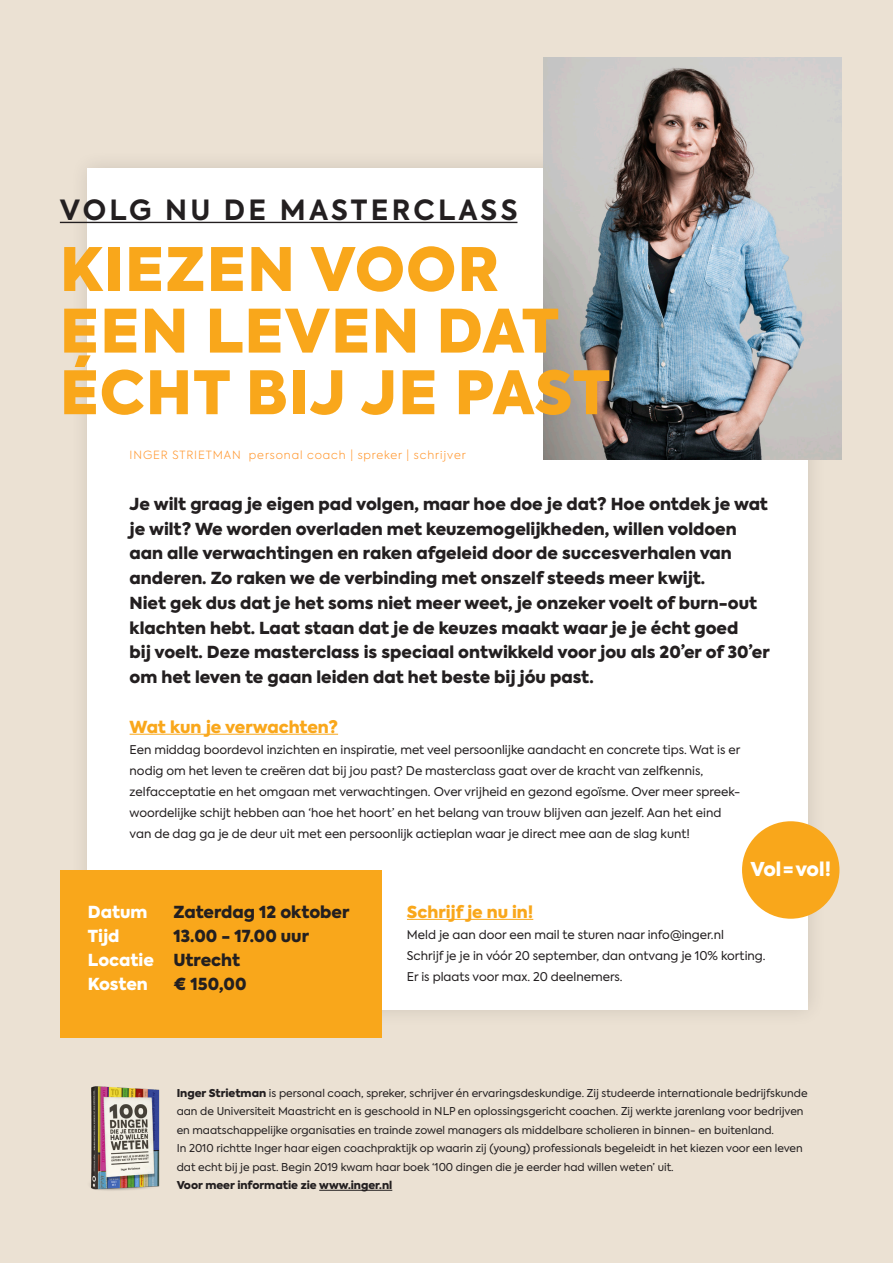
<style>
.page{position:relative;width:893px;height:1263px;background:#ebe1d3}
.page>*{position:absolute;margin:0;border:0;box-sizing:border-box;transform-origin:0 0}
.t1{font:900 59.4px "Axiforma";letter-spacing:.02em;color:#f9a71b}
.t2{font:700 27.75px "Axiforma";letter-spacing:.12em;color:#231f20}
.t3{font:900 19.05px "Axiforma";letter-spacing:-.015em;color:#fff}
.t4{font:900 16.5px/24.8px "Axiforma";color:#231f20}
.t5{font:900 16.5px "Axiforma";color:#f9a71b}
.t6{font:900 16.5px "Axiforma";color:#fff}
.t7{font:12px/21px "Axiforma";color:#231f20}
.t8{font:300 11.25px "Axiforma";letter-spacing:.08em;color:#ff962c}
.t9{font:10.8px/18.5px "Axiforma";color:#231f20}
.t10{font:900 10.8px "Axiforma";color:#231f20}
.s1{color:#231f20}
.s2{font-weight:900}
</style>
<div class="page">
<div style="left:69px;top:149px;width:758px;height:879px;background:#e7ddcf"></div>
<div style="left:88px;top:168px;width:720px;height:841px;background:#fff"></div>
<img style="left:543px;top:57px;width:299px;height:402px">
<hr style="left:130px;top:734px;width:208px;height:1px;background:#f9a71b">
<hr style="left:319px;top:1190px;width:73px;height:1px;background:#231f20">
<div style="left:60px;top:870px;width:322px;height:167px;background:#f9a71b"></div>
<hr style="left:407px;top:919px;width:126px;height:1px;background:#f9a71b">
<div style="left:742px;top:821px;width:97px;height:98px;background:#f9a71b;border-radius:50%"></div>
<hr style="left:60px;top:222px;width:457px;height:1px;background:#231f20">
<img style="left:90px;top:1086px;width:70px;height:105px">
<p class="t2" style="left:60px;top:191px;width:459px">VOLG NU DE MASTERCLASS</p>
<p class="t1" style="left:60px;top:227px;width:441px">KIEZEN VOOR</p>
<p class="t1" style="left:60px;top:289px;width:501px">EEN LEVEN DAT</p>
<p class="t1" style="left:60px;top:350px;width:552px">ÉCHT BIJ JE PAST</p>
<p class="t8" style="left:130px;top:448px;width:338px">INGER STRIETMAN personal coach | spreker | schrijver</p>
<p class="t4" style="left:130px;top:492px;width:640px">Je wilt graag je eigen pad volgen, maar hoe doe je dat? Hoe ontdek je wat je wilt? We worden overladen met keuzemogelijkheden, willen voldoen</p>
<p class="t4" style="left:130px;top:541px;width:604px">aan alle verwachtingen en raken afgeleid door de succesverhalen van</p>
<p class="t4" style="left:130px;top:566px;width:577px">anderen. Zo raken we de verbinding met onszelf steeds meer kwijt.</p>
<p class="t4" style="left:130px;top:591px;width:629px">Niet gek dus dat je het soms niet meer weet, je onzeker voelt of burn-out klachten hebt. Laat staan dat je de keuzes maakt waar je je écht goed</p>
<p class="t4" style="left:130px;top:640px;width:642px">bij voelt. Deze masterclass is speciaal ontwikkeld voor jou als 20’er of 30’er om het leven te gaan leiden dat het beste bij jóu past.</p>
<p class="t5" style="left:130px;top:715px;width:210px">Wat kun je verwachten?</p>
<p class="t7" style="left:130px;top:739px;width:612px">Een middag boordevol inzichten en inspiratie, met veel persoonlijke aandacht en concrete tips. Wat is er nodig om het leven te creëren dat bij jou past? De masterclass gaat over de kracht van zelfkennis,</p>
<p class="t7" style="left:130px;top:781px;width:612px">zelfacceptatie en het omgaan met verwachtingen. Over vrijheid en gezond egoïsme. Over meer spreek-</p>
<p class="t7" style="left:130px;top:802px;width:593px">woordelijke schijt hebben aan ‘hoe het hoort’ en het belang van trouw blijven aan jezelf. Aan het eind</p>
<p class="t7" style="left:130px;top:823px;width:562px">van de dag ga je de deur uit met een persoonlijk actieplan waar je direct mee aan de slag kunt!</p>
<p class="t6" style="left:88px;top:900px;width:61px">Datum</p>
<p class="t4" style="left:173px;top:899px;width:178px">Zaterdag 12 oktober</p>
<p class="t6" style="left:88px;top:924px;width:33px">Tijd</p>
<p class="t4" style="left:173px;top:923px;width:137px">13.00 - 17.00 uur</p>
<p class="t6" style="left:88px;top:948px;width:154px">Locatie <span class="s1">Utrecht</span></p>
<p class="t6" style="left:88px;top:972px;width:61px">Kosten</p>
<p class="t4" style="left:173px;top:971px;width:75px">€ 150,00</p>
<p class="t3" style="left:751px;top:855px;width:82px">Vol=vol!</p>
<p class="t5" style="left:407px;top:900px;width:128px">Schrijf je nu in!</p>
<p class="t7" style="left:407px;top:924px;width:319px">Meld je aan door een mail te sturen naar info@inger.nl</p>
<p class="t7" style="left:407px;top:945px;width:360px">Schrijf je je in vóór 20 september, dan ontvang je 10% korting.<br>Er is plaats voor max. 20 deelnemers.</p>
<p class="t9" style="left:177px;top:1084px;width:632px"><span class="s2">Inger Strietman</span> is personal coach, spreker, schrijver én ervaringsdeskundige. Zij studeerde internationale bedrijfskunde aan de Universiteit Maastricht en is geschoold in NLP en oplossingsgericht coachen. Zij werkte jarenlang voor bedrijven en maatschappelijke organisaties en trainde zowel managers als middelbare scholieren in binnen- en buitenland.</p>
<p class="t9" style="left:177px;top:1139px;width:628px">In 2010 richtte Inger haar eigen coachpraktijk op waarin zij (young) professionals begeleidt in het kiezen voor een leven dat echt bij je past. Begin 2019 kwam haar boek ‘100 dingen die je eerder had willen weten’ uit.</p>
<p class="t10" style="left:177px;top:1177px;width:217px">Voor meer informatie zie www.inger.nl</p>
</div>
